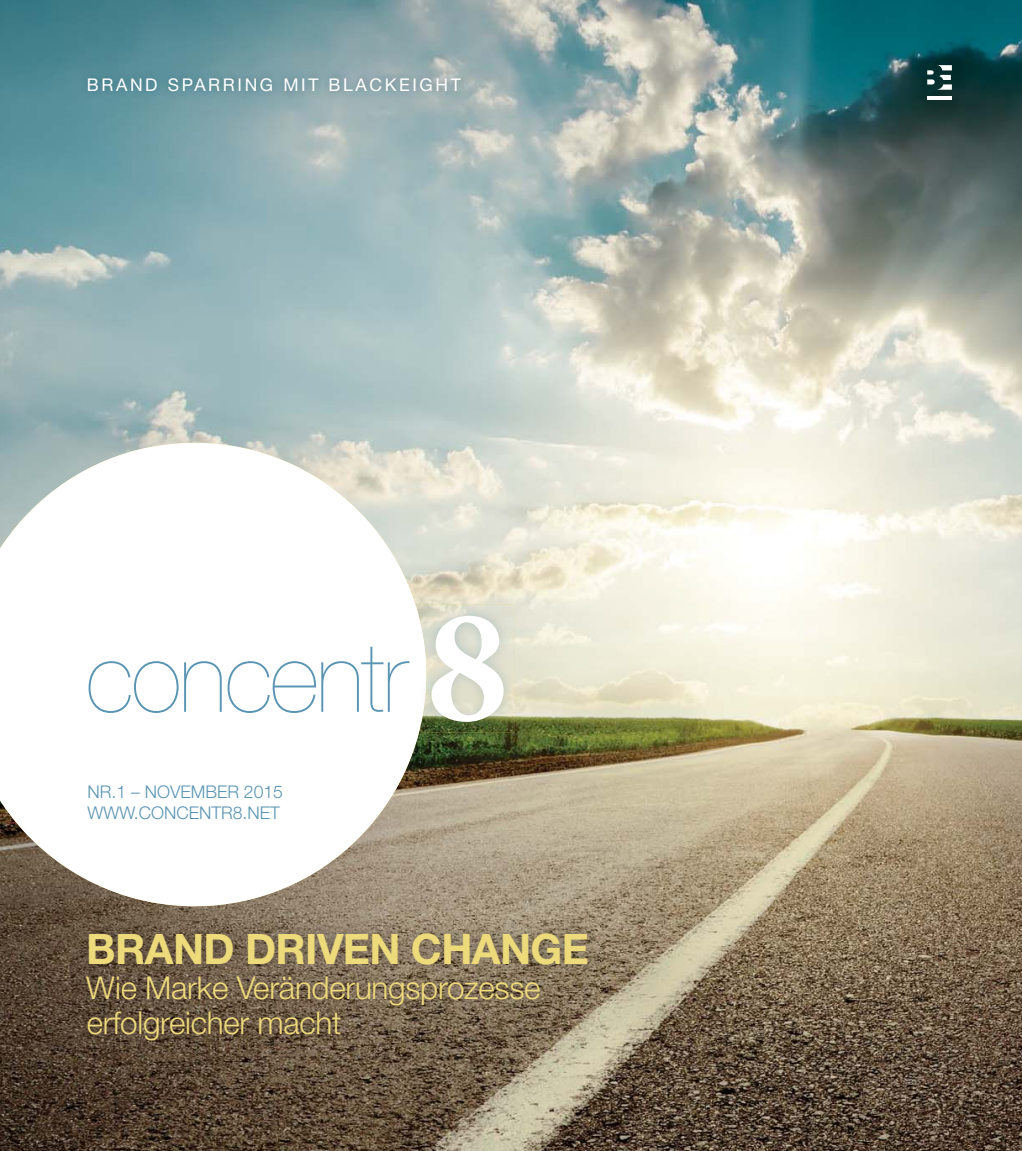
<style>
.page{position:relative;width:1022px;height:1151px;background:#fff}
.page>*{position:absolute;margin:0;border:0;box-sizing:border-box;transform-origin:0 0}
.t1{font:200 96.25px "Helvetica Neue LT";letter-spacing:-.025em;color:#5994b2}
.t2{font:700 42px "Helvetica Neue LT";letter-spacing:-.015em;color:#ecda7b}
.t3{font:300 31.5px/35px "Helvetica Neue LT";letter-spacing:-.01em;color:#ecda7b}
.t4{font:300 17.5px/20.7px "Helvetica Neue LT";color:#5994b2}
.t5{font:17.5px "Helvetica Neue LT";letter-spacing:.15em;color:#fff}
.s1{font-family:"Minion Pro";font-weight:700;font-size:164.15px;color:#fff}
</style>
<div class="page">
<img style="left:0;top:0;width:1022px;height:1151px">
<svg style="left:0;top:443px;width:426px;height:463px"></svg>
<img style="left:421px;top:604px;width:94px;height:128px">
<img style="left:421px;top:624px;width:5px;height:101px">
<img style="left:74px;top:920px;width:525px;height:132px">
<img style="left:80px;top:69px;width:388px;height:30px">
<hr style="left:927px;top:96px;width:25px;height:4px;background:#fff">
<svg style="left:927px;top:65px;width:25px;height:25px"></svg>
<p class="t5" style="left:87px;top:78px;width:375px">BRAND SPARRING MIT BLACKEIGHT</p>
<p class="t1" style="left:86px;top:643px;width:424px">concentr <span class="s1">8</span></p>
<p class="t4" style="left:88px;top:784px;width:197px">NR.1 – NOVEMBER 2015<br>WWW.CONCENTR8.NET</p>
<p class="t2" style="left:86px;top:934px;width:504px">BRAND DRIVEN CHANGE</p>
<p class="t3" style="left:86px;top:974px;width:456px">Wie Marke Veränderungsprozesse erfolgreicher macht</p>
</div>
